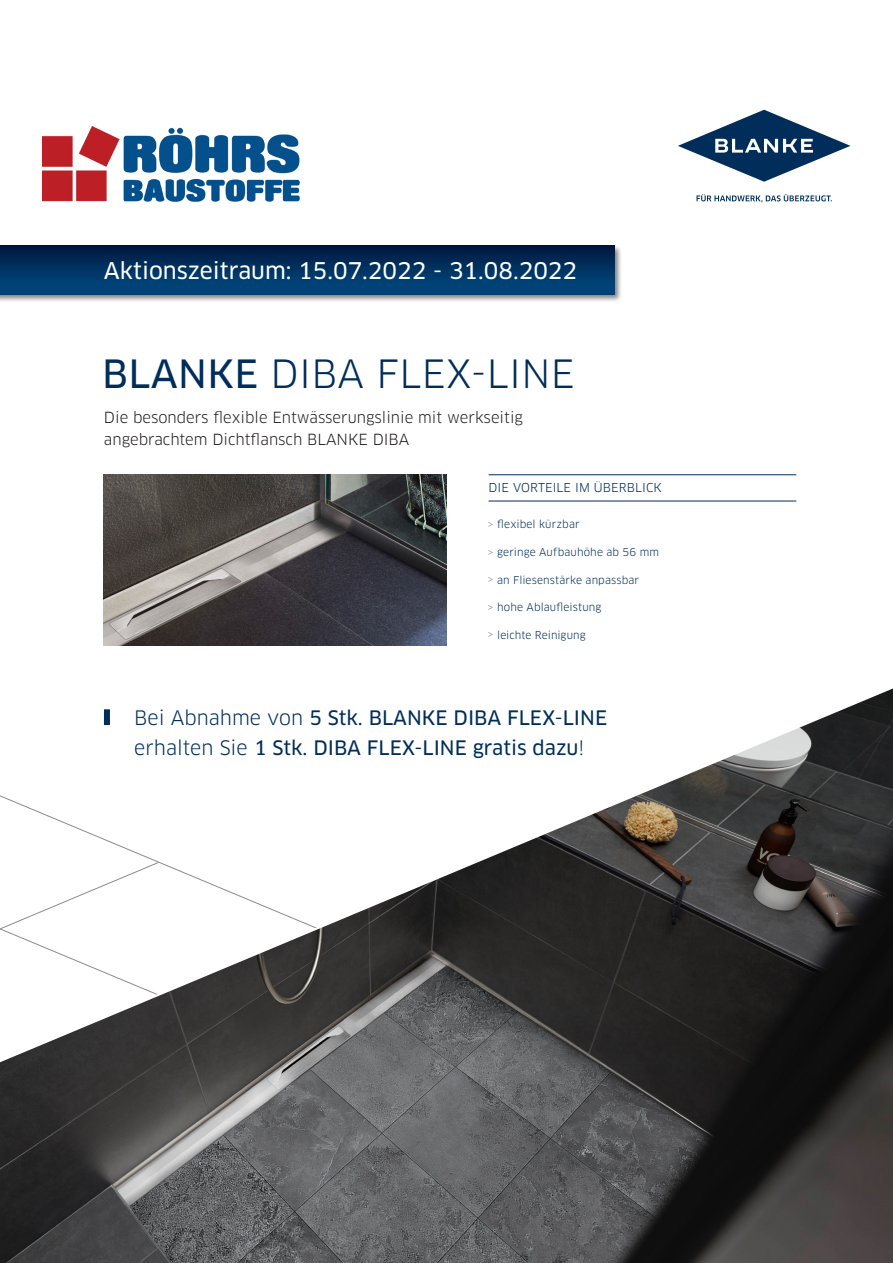
<style>
.page{position:relative;width:893px;height:1263px;background:#fff}
.page>*{position:absolute;margin:0;border:0;box-sizing:border-box;transform-origin:0 0}
.t1{font:38.1px "Clan OT";letter-spacing:.01em;color:#002d5a}
.t2{font:22.5px "Clan OT News";color:#fff}
.t3{font:19.5px/30px "Clan OT News";color:#002d5a}
.t4{font:15px/22.5px "Clan OT";color:#231f20}
.t5{font:12px "Clan OT";letter-spacing:.01em;color:#002d5a}
.t6{font:10.5px "Clan OT";letter-spacing:.01em;color:#002d5a}
.s1{font-family:"Clan OT News"}
.s2{color:#8a8c8f}
.s3{font-family:"Clan OT"}
</style>
<div class="page">
<img style="left:0;top:1070px;width:893px;height:193px">
<svg style="left:0;top:688px;width:893px;height:382px"></svg>
<svg style="left:696px;top:194px;width:136px;height:8px"></svg>
<svg style="left:678px;top:110px;width:172px;height:72px"></svg>
<img style="left:42px;top:126px;width:258px;height:76px">
<div style="left:0;top:244px;width:623px;height:58px;background:#231f20;opacity:.56"></div>
<div style="left:0;top:246px;width:615px;height:49px;background:linear-gradient(to bottom,#001a42,#004b81)"></div>
<div style="left:104px;top:709px;width:6px;height:16px;background:#002d5a"></div>
<hr style="left:489px;top:501px;width:307px;height:1px;background:#002d5a">
<hr style="left:489px;top:474px;width:307px;height:1px;background:#002d5a">
<img style="left:104px;top:474px;width:342px;height:172px">
<h2 class="t2" style="left:104px;top:257px;width:475px">Aktionszeitraum: 15.07.2022 - 31.08.2022</h2>
<h1 class="t1" style="left:102px;top:351px;width:474px"><span class="s1">BLANKE</span> DIBA FLEX-LINE</h1>
<h3 class="t4" style="left:104px;top:406px;width:421px">Die besonders flexible Entwässerungslinie mit werkseitig angebrachtem Dichtflansch BLANKE DIBA</h3>
<p class="t5" style="left:489px;top:481px;width:175px">DIE VORTEILE IM ÜBERBLICK</p>
<p class="t6" style="left:488px;top:518px;width:94px"><span class="s2">&gt;</span> flexibel kürzbar</p>
<p class="t6" style="left:488px;top:546px;width:173px"><span class="s2">&gt;</span> geringe Aufbauhöhe ab 56 mm</p>
<p class="t6" style="left:488px;top:573px;width:153px"><span class="s2">&gt;</span> an Fliesenstärke anpassbar</p>
<p class="t6" style="left:488px;top:601px;width:115px"><span class="s2">&gt;</span> hohe Ablaufleistung</p>
<p class="t6" style="left:488px;top:628px;width:100px"><span class="s2">&gt;</span> leichte Reinigung</p>
<h3 class="t3" style="left:134px;top:702px;width:474px"><span class="s3">Bei Abnahme von</span> 5 Stk. BLANKE DIBA FLEX-LINE <span class="s3">erhalten Sie</span> 1 Stk. DIBA FLEX-LINE gratis dazu<span class="s3">!</span></h3>
</div>
